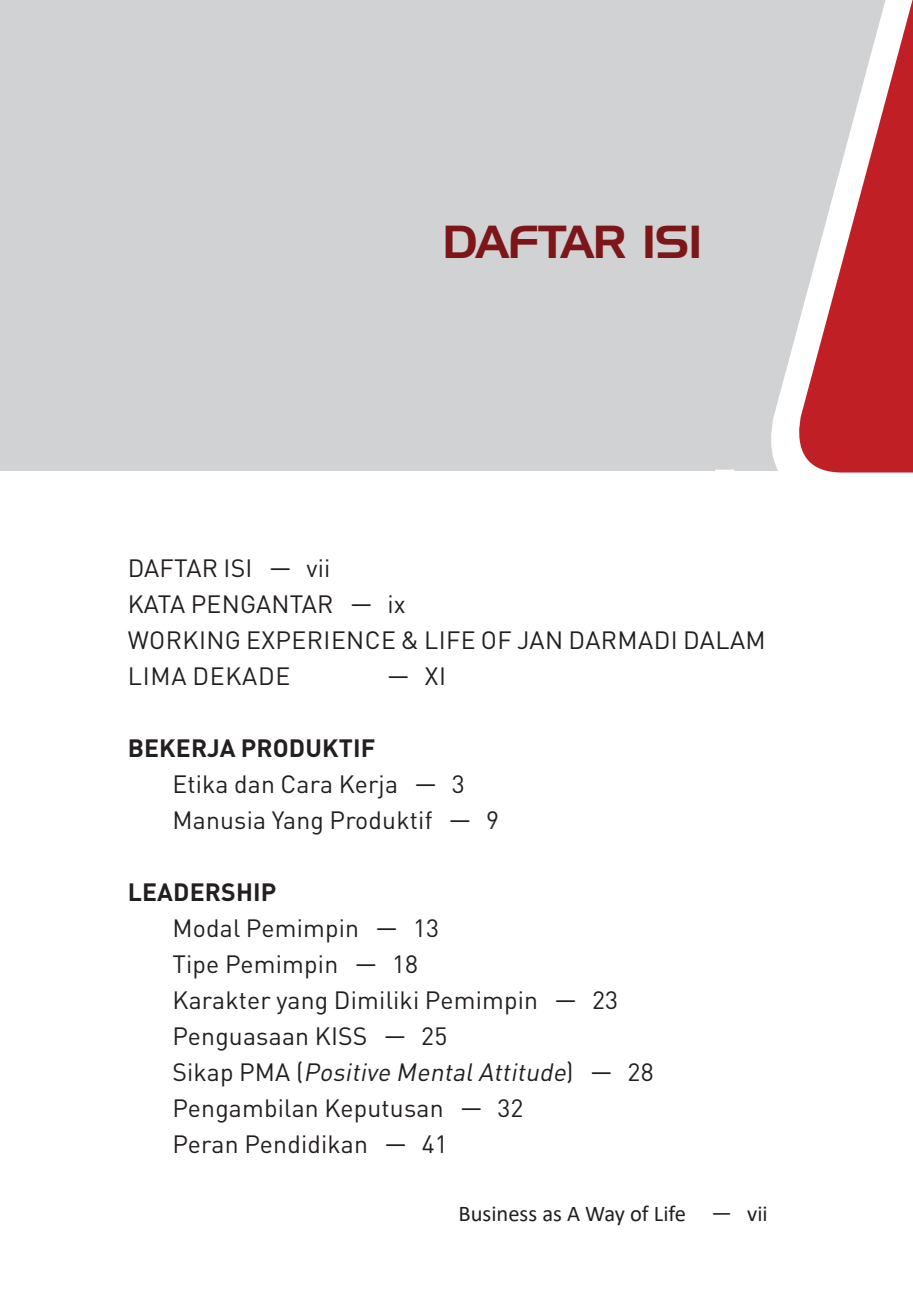
<style>
.page{position:relative;width:913px;height:1314px;background:#fff}
.page>*{position:absolute;margin:0;border:0;box-sizing:border-box;transform-origin:0 0}
.judul{font:45px "Handel Gothic BT";letter-spacing:-.02em;color:#7c1618}
.no_2{font:24.75px "DIN Pro";letter-spacing:.005em;color:#231f20}
.paragrap_rata{font:24.75px/36px "DIN Pro";letter-spacing:.015em;color:#231f20}
.no_2-2{font:italic 24.75px "DIN Pro";color:#231f20}
.paragrap_rata-2{font:700 24.75px "DIN Pro";letter-spacing:.005em;color:#231f20}
.judul-2{font:22.5px "Calibri";color:#231f20}
.s1{font-family:"Calibri"}
.s2{font-style:normal}
.s3{font-family:"Calibri";font-style:normal}
</style>
<div class="page">
<div style="left:0;top:0;width:912px;height:470px;background:#d1d2d4"></div>
<svg style="left:734px;top:0;width:178px;height:473px"></svg>
<p class="judul" style="left:442px;top:214px;width:261px">DAFTAR ISI</p>
<p class="paragrap_rata" style="left:128px;top:547px;width:204px">DAFTAR ISI <span class="s1">—</span> vii</p>
<p class="paragrap_rata" style="left:128px;top:583px;width:279px">KATA PENGANTAR <span class="s1">—</span> ix</p>
<p class="paragrap_rata" style="left:128px;top:619px;width:639px">WORKING EXPERIENCE &amp; LIFE OF JAN DARMADI DALAM<br>LIMA DEKADE</p>
<p class="paragrap_rata" style="left:387px;top:655px;width:60px"><span class="s1">—</span> XI</p>
<p class="paragrap_rata-2" style="left:128px;top:727px;width:249px">BEKERJA PRODUKTIF</p>
<p class="no_2" style="left:172px;top:764px;width:294px">Etika dan Cara Kerja <span class="s1">—</span> 3</p>
<p class="no_2" style="left:172px;top:800px;width:328px">Manusia Yang Produktif <span class="s1">—</span> 9</p>
<p class="paragrap_rata-2" style="left:128px;top:871px;width:150px">LEADERSHIP</p>
<p class="no_2" style="left:172px;top:908px;width:268px">Modal Pemimpin <span class="s1">—</span> 13</p>
<p class="no_2" style="left:172px;top:944px;width:247px">Tipe Pemimpin <span class="s1">—</span> 18</p>
<p class="no_2" style="left:172px;top:980px;width:447px">Karakter yang Dimiliki Pemimpin <span class="s1">—</span> 23</p>
<p class="no_2" style="left:172px;top:1016px;width:276px">Penguasaan KISS <span class="s1">—</span> 25</p>
<p class="no_2-2" style="left:172px;top:1052px;width:482px"><span class="s2">S i k a p P M A (</span> Positive MentalAttitude<span class="s2">)</span> <span class="s3">—</span> <span class="s2">2 8</span></p>
<p class="no_2" style="left:172px;top:1088px;width:352px">Pengambilan Keputusan <span class="s1">—</span> 32</p>
<p class="no_2" style="left:172px;top:1124px;width:277px">Peran Pendidikan <span class="s1">—</span> 41</p>
<p class="judul-2" style="left:458px;top:1198px;width:310px">Business as A Way of Life — vii</p>
</div>
